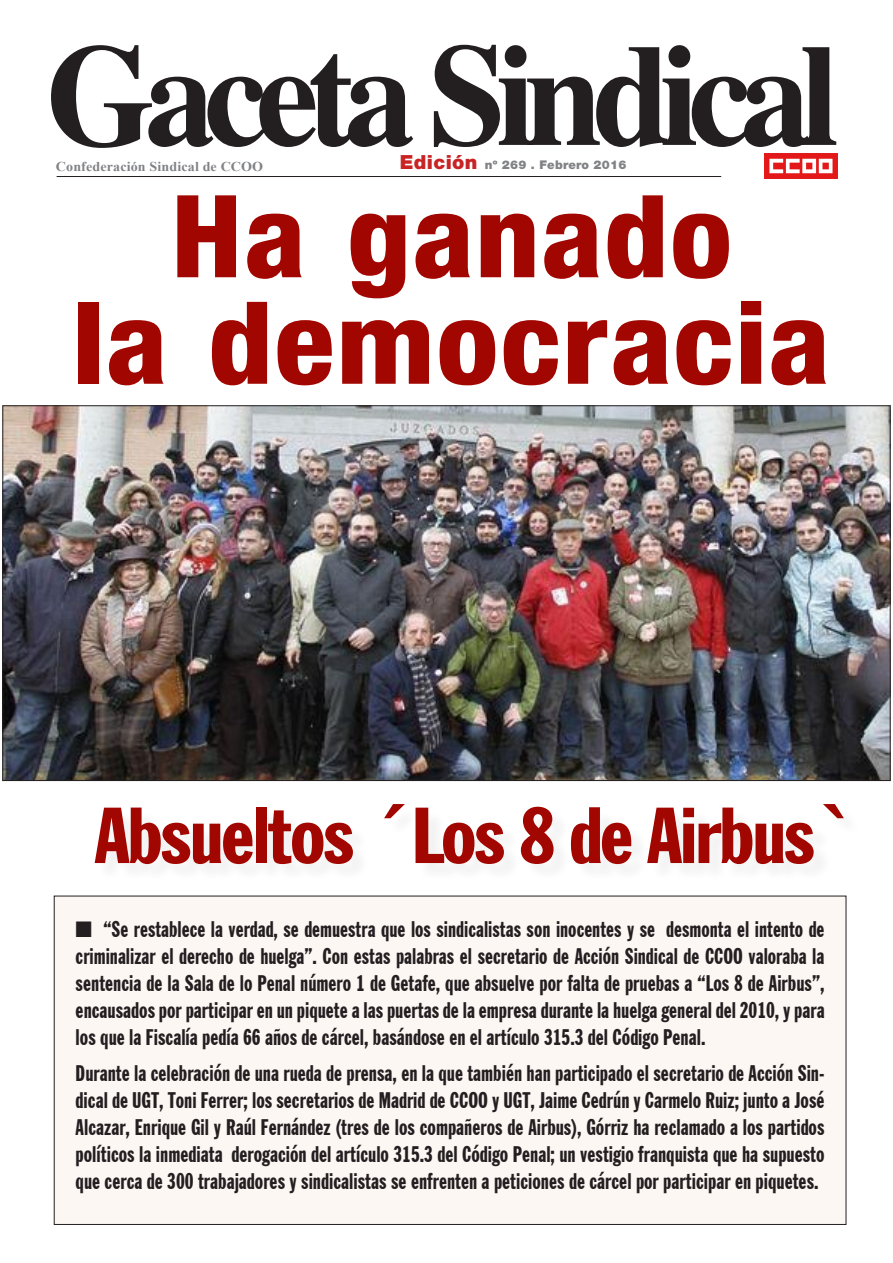
<style>
.page{position:relative;width:893px;height:1263px;background:#fff}
.page>*{position:absolute;margin:0;border:0;box-sizing:border-box;transform-origin:0 0}
.t1{font:800 condensed 114.6px "Helvetica Neue";letter-spacing:.01em;color:#a20600;scale:1.09 1}
.Entradillas{font:extra-condensed 78.45px "Franklin Gothic BT";letter-spacing:-.03em;color:#a20600;scale:1.19 1}
.Entradillas-2{font:extra-condensed 22.5px/27px "Franklin Gothic BT";color:#231f20;text-align:justify}
.Entradillas-3{font:700 13.5px "Times New Roman";letter-spacing:.01em;color:#808285;scale:1.04 1}
.t2{font:900 12px "Helvetica Neue";letter-spacing:.02em;color:#808285}
.s1{font-size:19.5px;color:#c82426}
</style>
<div class="page">
<svg style="left:51px;top:45px;width:785px;height:103px"></svg>
<img style="left:764px;top:154px;width:74px;height:25px">
<div style="left:54px;top:896px;width:792px;height:328px;background:#fdf7f4"></div>
<hr style="left:57px;top:176px;width:664px;height:1px;background:#231f20">
<img style="left:5px;top:408px;width:883px;height:371px">
<p class="t2" style="left:400px;top:158px;width:228px"><span class="s1">Edición</span> nº 269 . Febrero 2016</p>
<p class="t1" style="left:171px;top:165px;width:516px">Ha ganado</p>
<p class="t1" style="left:72px;top:272px;width:697px">la democracia</p>
<p class="Entradillas-3" style="left:56px;top:157px;width:201px">Confederación Sindical de CCOO</p>
<p class="Entradillas" style="left:94px;top:789px;width:644px">Absueltos ´Los 8 de Airbus`</p>
<p class="Entradillas-2" style="left:76px;top:916px;width:750px">■ “Se restablece la verdad, se demuestra que los sindicalistas son inocentes y se desmonta el intento de criminalizar el derecho de huelga”. Con estas palabras el secretario de Acción Sindical de CCOO valoraba la sentencia de la Sala de lo Penal número 1 de Getafe, que absuelve por falta de pruebas a “Los 8 de Airbus”, encausados por participar en un piquete a las puertas de la empresa durante la huelga general del 2010, y para los que la Fiscalía pedía 66 años de cárcel, basándose en el artículo 315.3 del Código Penal.</p>
<p class="Entradillas-2" style="left:76px;top:1059px;width:750px">Durante la celebración de una rueda de prensa, en la que también han participado el secretario de Acción Sin&shy;dical de UGT, Toni Ferrer; los secretarios de Madrid de CCOO y UGT, Jaime Cedrún y Carmelo Ruiz; junto a José Alcazar, Enrique Gil y Raúl Fernández (tres de los compañeros de Airbus), Górriz ha reclamado a los partidos políticos la inmediata derogación del artículo 315.3 del Código Penal; un vestigio franquista que ha supuesto que cerca de 300 trabajadores y sindicalistas se enfrenten a peticiones de cárcel por participar en piquetes.</p>
</div>
